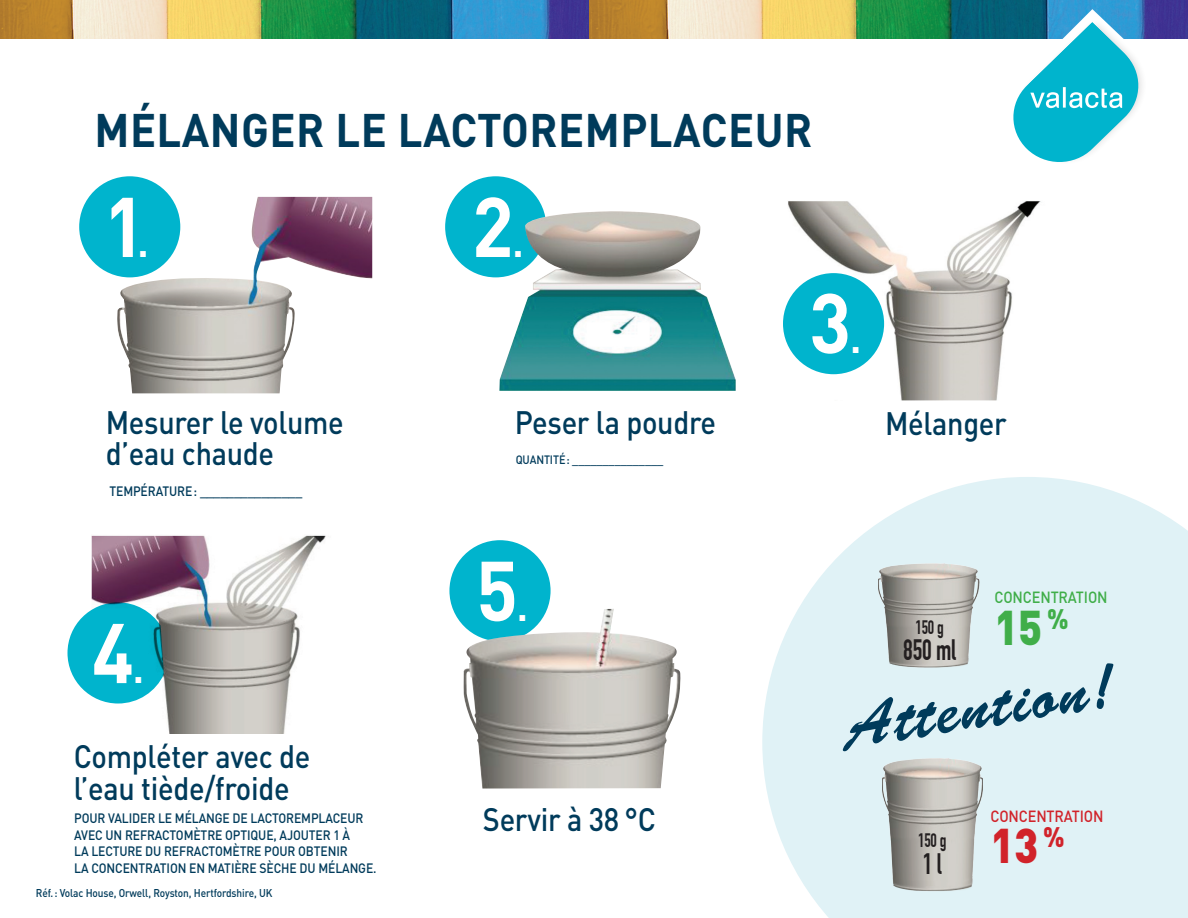
<style>
.page{position:relative;width:1188px;height:918px;background:#fff}
.page>*{position:absolute;margin:0;border:0;box-sizing:border-box;transform-origin:0 0}
.t1{font:700 83.25px "DIN";color:#fff;scale:.93 1}
.t2{font:62.85px "Brush Script Std";color:#003b5b}
.t3{font:900 48.15px "DIN";color:#d1232a;scale:.9 1}
.t4{font:900 48.15px "DIN";color:#40ae49;scale:.9 1}
.t5{font:700 46.5px "DIN";letter-spacing:.01em;color:#003b5b;scale:.93 1}
.t6{font:500 32.1px/31.5px "DIN";letter-spacing:-.01em;color:#003b5b;scale:.9 1}
.t7{font:700 28.95px "DIN Condensed";color:#231f20;scale:.9 1}
.t8{font:900 27.9px "DIN";color:#40ae49;scale:.9 1}
.t9{font:700 19.05px "DIN Condensed";letter-spacing:-.01em;color:#231f20;scale:.9 1}
.t10{font:500 16.05px "DIN";color:#40ae49;scale:.9 1}
.t11{font:500 16.05px "DIN";color:#d1232a;scale:.9 1}
.t12{font:500 13.5px "DIN";letter-spacing:.085em;color:#003b5b;scale:.9 1}
.t13{font:500 12px "DIN";color:#003b5b;scale:.9 1}
.t14{font:500 11.25px "DIN";letter-spacing:-.01em;color:#003b5b;scale:.9 1}
.s1{font-size:40.2px}
</style>
<div class="page">
<svg style="left:67px;top:609px;width:25px;height:88px"></svg>
<div style="left:79px;top:176px;width:101px;height:101px;background:#00b4cd;border-radius:50%"></div>
<div style="left:445px;top:176px;width:101px;height:101px;background:#00b4cd;border-radius:50%"></div>
<div style="left:449px;top:540px;width:102px;height:101px;background:#00b4cd;border-radius:50%"></div>
<img style="left:117px;top:197px;width:255px;height:196px">
<img style="left:92px;top:535px;width:234px;height:199px">
<img style="left:499px;top:211px;width:237px;height:180px">
<img style="left:462px;top:609px;width:219px;height:180px">
<img style="left:787px;top:201px;width:254px;height:199px">
<img style="left:0;top:0;width:589px;height:38px">
<img style="left:589px;top:0;width:599px;height:38px">
<div style="left:1014px;top:18px;width:133px;height:147px;background:#231f20;opacity:.2"></div>
<svg style="left:1009px;top:9px;width:134px;height:156px"></svg>
<svg style="left:762px;top:477px;width:426px;height:441px;background:#e4f3f7"></svg>
<img style="left:878px;top:554px;width:101px;height:118px">
<img style="left:882px;top:746px;width:101px;height:158px">
<div style="left:783px;top:273px;width:101px;height:101px;background:#00b4cd;border-radius:50%"></div>
<h3 class="t5" style="left:95px;top:100px;width:773px">M ÉLANGER LE LACTOREMPLACEUR</h3>
<h1 class="t1" style="left:104px;top:173px;width:50px">1<span class="s1">.</span></h1>
<h3 class="t6" style="left:106px;top:406px;width:266px">MESURER LE VOLUME<br>D’EAU CHAUDE</h3>
<p class="t12" style="left:109px;top:483px;width:67px">TEMPÉRATURE</p>
<p class="t12" style="left:194px;top:483px;width:122px">: _______________</p>
<h1 class="t1" style="left:92px;top:599px;width:57px">4<span class="s1">.</span></h1>
<h3 class="t6" style="left:74px;top:740px;width:264px">COMPLÉTER AVEC DE<br>L’EAU TIÈDE/FROIDE</h3>
<p class="t12" style="left:74px;top:810px;width:18px">POUR</p>
<p class="t12" style="left:108px;top:810px;width:24px">VALIDER</p>
<p class="t12" style="left:158px;top:810px;width:128px">LE MÉLANGE DE LACTOREMPL</p>
<p class="t12" style="left:325px;top:810px;width:18px">ACEUR</p>
<p class="t12" style="left:74px;top:826px;width:17px">AVEC</p>
<p class="t12" style="left:106px;top:826px;width:73px">UN REFRACTOM</p>
<p class="t12" style="left:193px;top:826px;width:17px">ÈTRE</p>
<p class="t12" style="left:225px;top:826px;width:9px">OPTIQUE</p>
<p class="t12" style="left:274px;top:826px;width:31px">, AJOUTER</p>
<p class="t12" style="left:333px;top:826px;width:19px">1 À</p>
<p class="t12" style="left:74px;top:843px;width:28px">LA LECTURE</p>
<p class="t12" style="left:145px;top:843px;width:72px">DU REFRACTOM</p>
<p class="t12" style="left:233px;top:843px;width:17px">ÈTRE</p>
<p class="t12" style="left:264px;top:843px;width:10px">POUR</p>
<p class="t12" style="left:298px;top:843px;width:49px">OBTENIR</p>
<p class="t12" style="left:74px;top:859px;width:231px">LA CONCENTRATION EN MATI ÈRE SÈCHE</p>
<p class="t12" style="left:300px;top:859px;width:87px">DU MÉLANGE.</p>
<p class="t14" style="left:36px;top:885px;width:264px">RÉF.: VOLAC HOUSE, ORWELL, ROYSTON, HERTFORDSHIRE, UK</p>
<h1 class="t1" style="left:472px;top:173px;width:57px">2<span class="s1">.</span></h1>
<h3 class="t6" style="left:515px;top:405px;width:225px">PESER LA POUDRE</h3>
<p class="t13" style="left:516px;top:452px;width:166px">QU ANTIT É: _______________</p>
<h1 class="t1" style="left:476px;top:536px;width:57px">5<span class="s1">.</span></h1>
<h3 class="t6" style="left:483px;top:803px;width:194px">SERVIR À 38 °C</h3>
<h1 class="t1" style="left:809px;top:269px;width:57px">3<span class="s1">.</span></h1>
<h3 class="t6" style="left:885px;top:406px;width:137px">MÉLANGER</h3>
<p class="t10" style="left:994px;top:587px;width:127px">CONCENTRATION</p>
<h3 class="t4" style="left:994px;top:595px;width:55px">15</h3>
<h3 class="t9" style="left:916px;top:616px;width:33px">150 g</h3>
<h3 class="t8" style="left:1047px;top:600px;width:25px">%</h3>
<h3 class="t7" style="left:903px;top:633px;width:60px">850 ml</h3>
<h2 class="t2" style="left:839px;top:693px;width:275px;rotate:-9deg">Attention!</h2>
<h3 class="t9" style="left:918px;top:829px;width:33px">150 g</h3>
<h3 class="t7" style="left:923px;top:847px;width:22px">1 l</h3>
<p class="t11" style="left:990px;top:806px;width:127px">CONCENTRATION</p>
<h3 class="t3" style="left:990px;top:814px;width:84px">13 <sup>%</sup></h3>
</div>
